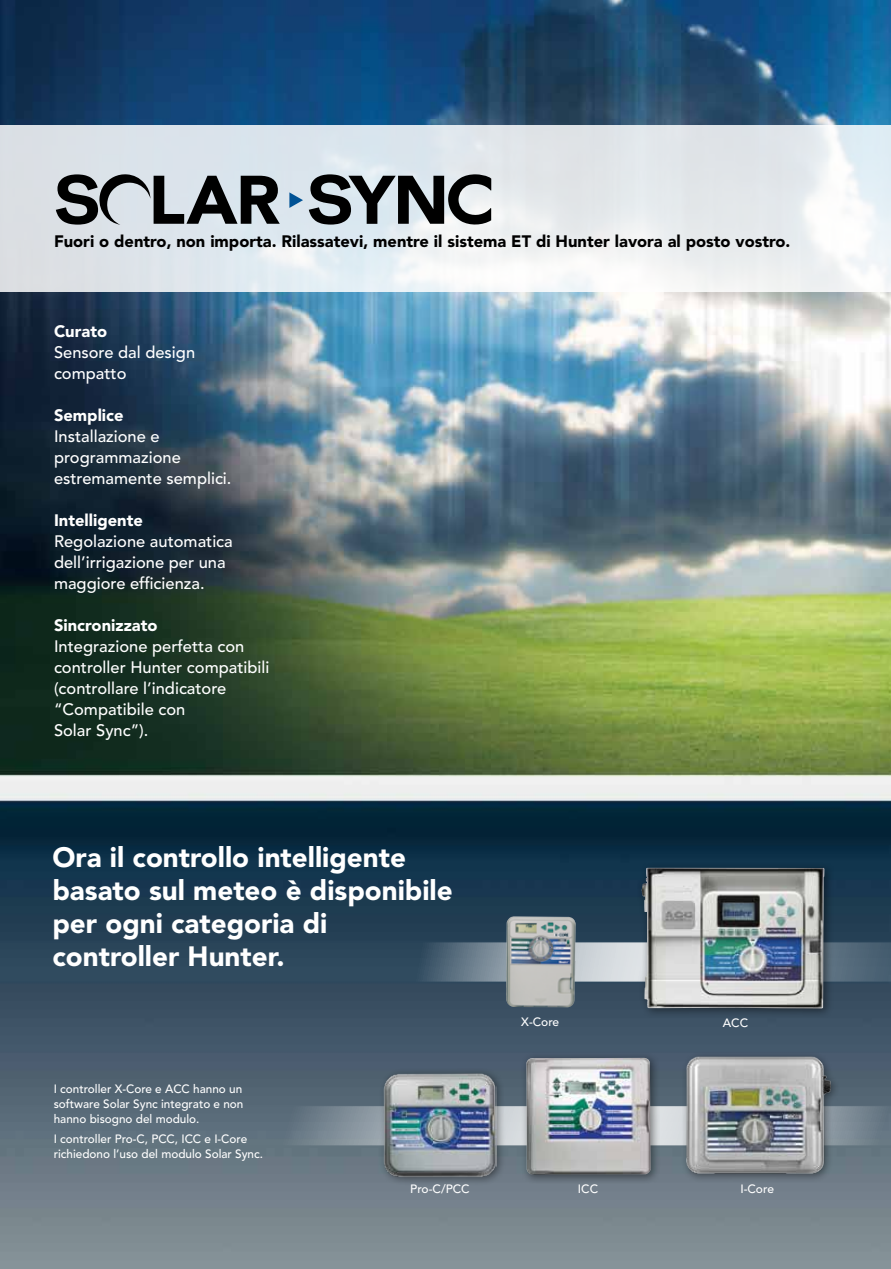
<style>
.page{position:relative;width:891px;height:1269px;background:#fff}
.page>*{position:absolute;margin:0;border:0;box-sizing:border-box;transform-origin:0 0}
.t1{font:900 27.75px/33px "Avenir LT Std";color:#fff}
.t2{font:500 16.5px/21px "Avenir LT Std";color:#fff}
.t3{font:900 16.5px "Avenir LT Std";color:#000}
.t4{font:900 16.5px "Avenir LT Std";color:#fff}
.t5{font:500 12px/15px "Avenir LT Std";color:#fff;text-align:justify}
.t6{font:500 12px "Avenir";color:#fff}
</style>
<div class="page">
<img style="left:0;top:0;width:891px;height:1269px">
<svg style="left:0;top:1106px;width:891px;height:39px;background:#6d7d89"></svg>
<svg style="left:0;top:942px;width:891px;height:40px;background:#475e70"></svg>
<svg style="left:0;top:125px;width:891px;height:166px;fill:#e1e8ed"></svg>
<div style="left:379px;top:1068px;width:127px;height:119px;background:#000;opacity:.45"></div>
<img style="left:383px;top:1071px;width:114px;height:112px">
<div style="left:520px;top:1052px;width:141px;height:133px;background:#000;opacity:.45"></div>
<img style="left:526px;top:1058px;width:125px;height:116px">
<div style="left:680px;top:1051px;width:160px;height:132px;background:#000;opacity:.45"></div>
<img style="left:685px;top:1054px;width:146px;height:126px">
<div style="left:636px;top:862px;width:198px;height:157px;background:#000;opacity:.45"></div>
<img style="left:641px;top:868px;width:184px;height:141px">
<img style="left:506px;top:916px;width:70px;height:91px">
<svg style="left:289px;top:192px;width:14px;height:16px"></svg>
<svg style="left:56px;top:174px;width:224px;height:51px;background:#7d8286"></svg>
<svg style="left:309px;top:174px;width:182px;height:52px;background:#767b7e"></svg>
<p class="t3" style="left:54px;top:232px;width:738px">Fuori o dentro, non importa. Rilassatevi, mentre il sistema ET di Hunter lavora al posto vostro.</p>
<p class="t4" style="left:54px;top:322px;width:55px">Curato</p>
<p class="t2" style="left:54px;top:343px;width:143px">Sensore dal design compatto</p>
<p class="t4" style="left:54px;top:406px;width:71px">Semplice</p>
<p class="t2" style="left:54px;top:427px;width:179px">Installazione e programmazione estremamente semplici.</p>
<p class="t4" style="left:54px;top:511px;width:90px">Intelligente</p>
<p class="t2" style="left:54px;top:532px;width:180px">Regolazione automatica dell’irrigazione per una maggiore efficienza.</p>
<p class="t4" style="left:54px;top:616px;width:105px">Sincronizzato</p>
<p class="t2" style="left:54px;top:637px;width:217px">Integrazione perfetta con controller Hunter compatibili (controllare l’indicatore “Compatibile con<br>Solar Sync”).</p>
<h1 class="t1" style="left:52px;top:841px;width:402px">Ora il controllo intelligente basato sul meteo è disponibile per ogni categoria di controller Hunter.</h1>
<p class="t5" style="left:54px;top:1082px;width:191px">I controller X-Core e ACC hanno un software Solar Sync integrato e non hanno bisogno del modulo.</p>
<p class="t5" style="left:54px;top:1132px;width:211px">I controller Pro-C, PCC, ICC e I-Core richiedono l’uso del modulo Solar Sync.</p>
<p class="t5" style="left:521px;top:1014px;width:40px">X-Core</p>
<p class="t5" style="left:723px;top:1015px;width:27px">ACC</p>
<p class="t5" style="left:410px;top:1182px;width:61px">Pro-C/PCC</p>
<p class="t6" style="left:578px;top:1182px;width:22px">ICC</p>
<p class="t5" style="left:740px;top:1181px;width:35px">I-Core</p>
</div>
